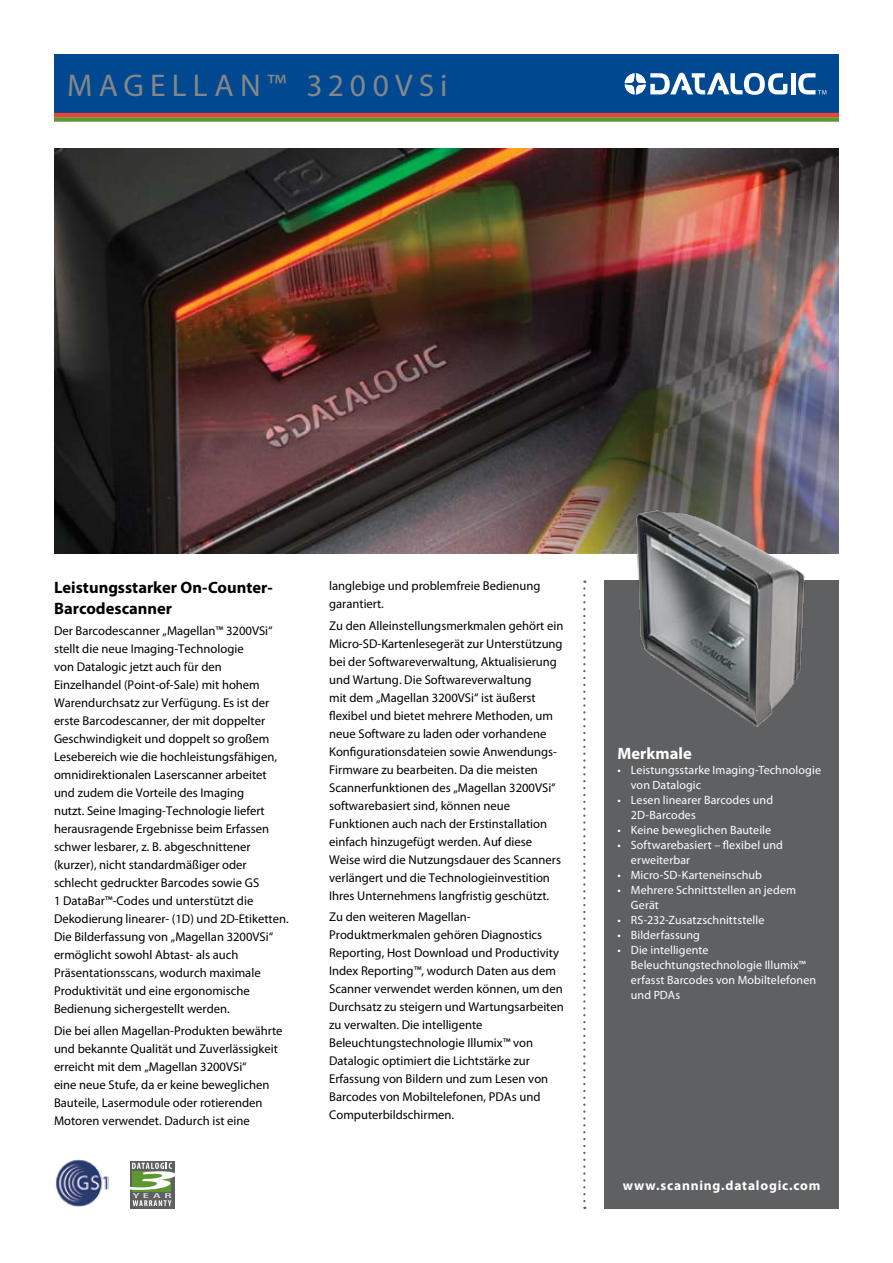
<style>
.page{position:relative;width:893px;height:1263px;background:#fff}
.page>*{position:absolute;margin:0;border:0;box-sizing:border-box;transform-origin:0 0}
.t1{font:31.5px "Myriad Pro";letter-spacing:.19em;color:#858689}
.t2{font:700 16.5px/21px "Myriad Pro";color:#000}
.t3{font:700 16.5px "Myriad Pro";color:#fff}
.t4{font:700 13.5px "Myriad Pro";letter-spacing:.06em;color:#fff}
.t5{font:12.75px/18px "Myriad Pro";color:#000}
.t6{font:12px/15px "Myriad Pro";letter-spacing:.01em;color:#fff}
</style>
<div class="page">
<div style="left:604px;top:580px;width:235px;height:629px;background:#5f6062"></div>
<svg style="left:583px;top:581px;width:2px;height:628px"></svg>
<div style="left:54px;top:54px;width:785px;height:59px;background:#004990"></div>
<hr style="left:54px;top:113px;width:785px;height:4px;background:#ef4135">
<div style="left:54px;top:117px;width:785px;height:5px;background:#5e9732"></div>
<hr style="left:791px;top:73px;width:4px;height:21px;background:#fff">
<svg style="left:625px;top:73px;width:162px;height:22px"></svg>
<svg style="left:798px;top:73px;width:28px;height:21px"></svg>
<img style="left:54px;top:149px;width:785px;height:404px">
<img style="left:55px;top:1159px;width:54px;height:48px">
<svg style="left:130px;top:1161px;width:44px;height:47px"></svg>
<svg style="left:130px;top:1163px;width:45px;height:43px"></svg>
<img style="left:617px;top:502px;width:209px;height:225px">
<h1 class="t1" style="left:67px;top:66px;width:55px">Magella</h1>
<h1 class="t1" style="left:240px;top:66px;width:209px">n™ 3200VSi</h1>
<p class="t2" style="left:54px;top:576px;width:220px">Leistungsstarker On-Counter-<br>Barcodescanner</p>
<p class="t5" style="left:54px;top:622px;width:236px">Der Barcodescanner „Magellan™ 3200VSi“ stellt die neue Imaging-Technologie<br>von Datalogic jetzt auch für den Einzelhandel (Point-of-Sale) mit hohem Warendurchsatz zur Verfügung. Es ist der erste Barcodescanner, der mit doppelter Geschwindigkeit und doppelt so großem Lesebereich wie die hochleistungsfähigen, omnidirektionalen Laserscanner arbeitet und zudem die Vorteile des Imaging<br>nutzt. Seine Imaging-Technologie liefert herausragende Ergebnisse beim Erfassen schwer lesbarer, z. B. abgeschnittener (kurzer), nicht standardmäßiger oder schlecht gedruckter Barcodes sowie GS<br>1 DataBar™-Codes und unterstützt die Dekodierung linearer- (1D) und 2D-Etiketten.<br>Die Bilderfassung von „Magellan 3200VSi“ ermöglicht sowohl Abtast- als auch Präsentationsscans, wodurch maximale Produktivität und eine ergonomische Bedienung sichergestellt werden.</p>
<p class="t5" style="left:54px;top:1021px;width:230px">Die bei allen Magellan-Produkten bewährte und bekannte Qualität und Zuverlässigkeit erreicht mit dem „Magellan 3200VSi“<br>eine neue Stufe, da er keine beweglichen Bauteile, Lasermodule oder rotierenden Motoren verwendet. Dadurch ist eine</p>
<p class="t5" style="left:329px;top:577px;width:213px">langlebige und problemfreie Bedienung garantiert.</p>
<p class="t5" style="left:329px;top:616px;width:236px">Zu den Alleinstellungsmerkmalen gehört ein Micro-SD-Kartenlesegerät zur Unterstützung bei der Softwareverwaltung, Aktualisierung und Wartung. Die Softwareverwaltung<br>mit dem „Magellan 3200VSi“ ist äußerst flexibel und bietet mehrere Methoden, um neue Software zu laden oder vorhandene Konfigurationsdateien sowie Anwendungs-Firmware zu bearbeiten. Da die meisten Scannerfunktionen des „Magellan 3200VSi“ softwarebasiert sind, können neue Funktionen auch nach der Erstinstallation einfach hinzugefügt werden. Auf diese Weise wird die Nutzungsdauer des Scanners verlängert und die Technologieinvestition Ihres Unternehmens langfristig geschützt.</p>
<p class="t5" style="left:329px;top:907px;width:236px">Zu den weiteren Magellan-Produktmerkmalen gehören Diagnostics Reporting, Host Download und Productivity Index Reporting™, wodurch Daten aus dem Scanner verwendet werden können, um den Durchsatz zu steigern und Wartungsarbeiten zu verwalten. Die intelligente Beleuchtungstechnologie Illumix™ von Datalogic optimiert die Lichtstärke zur Erfassung von Bildern und zum Lesen von Barcodes von Mobiltelefonen, PDAs und Computerbildschirmen.</p>
<p class="t3" style="left:617px;top:742px;width:76px">Merkmale</p>
<p class="t6" style="left:631px;top:762px;width:192px;text-indent:-14px">• Leistungsstarke Imaging-Technologie von Datalogic</p>
<p class="t6" style="left:631px;top:792px;width:144px;text-indent:-14px">• Lesen linearer Barcodes und<br>2D-Barcodes</p>
<p class="t6" style="left:617px;top:822px;width:155px">• Keine beweglichen Bauteile</p>
<p class="t6" style="left:631px;top:837px;width:154px;text-indent:-14px">• Softwarebasiert – flexibel und erweiterbar</p>
<p class="t6" style="left:617px;top:867px;width:146px">• Micro-SD-Karteneinschub</p>
<p class="t6" style="left:631px;top:882px;width:167px;text-indent:-14px">• Mehrere Schnittstellen an jedem<br>Gerät</p>
<p class="t6" style="left:617px;top:912px;width:149px">• RS-232-Zusatzschnittstelle</p>
<p class="t6" style="left:617px;top:927px;width:84px">• Bilderfassung</p>
<p class="t6" style="left:631px;top:942px;width:187px;text-indent:-14px">• Die intelligente<br>Beleuchtungstechnologie Illumix™ erfasst Barcodes von Mobiltelefonen und PDAs</p>
<p class="t4" style="left:623px;top:1177px;width:199px">www.scanning.datalogic.com</p>
</div>
